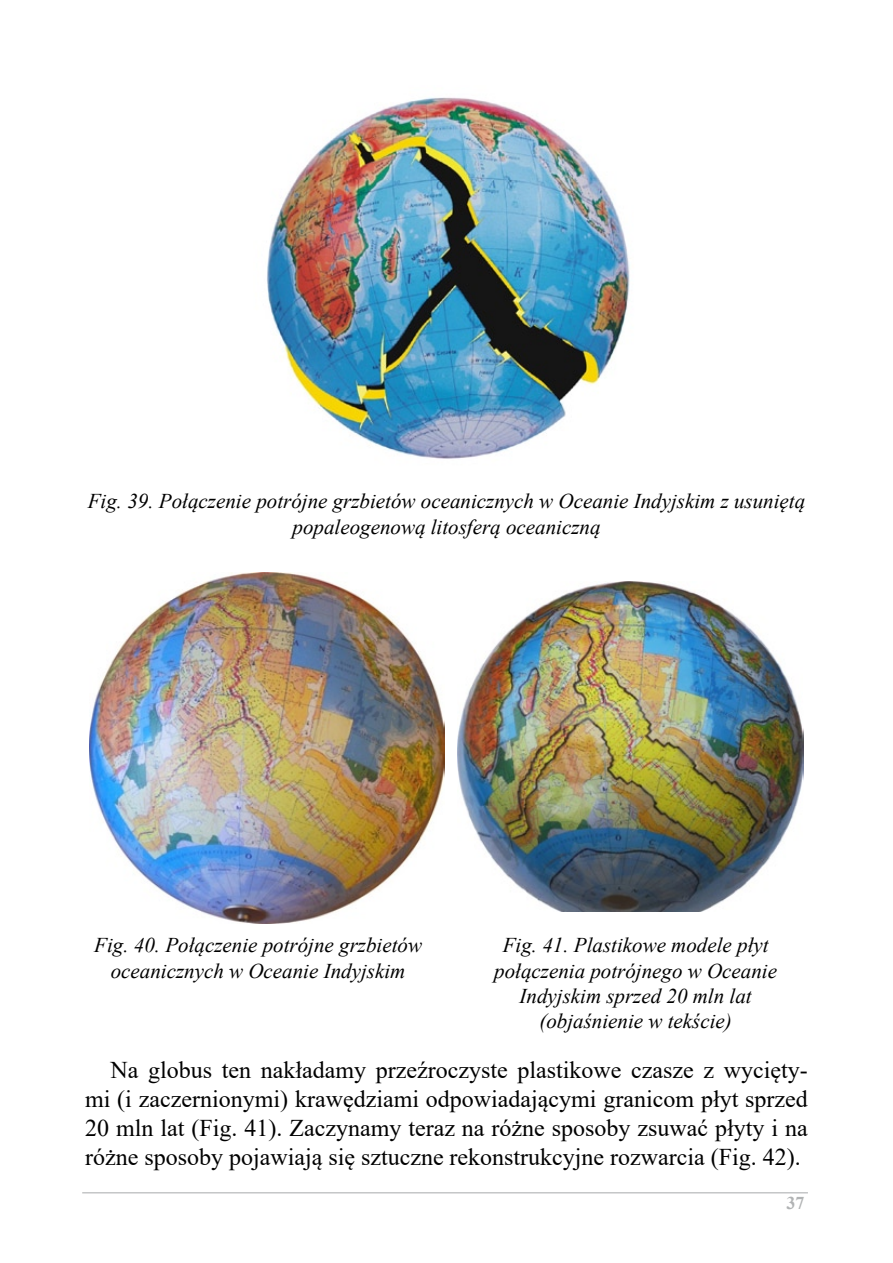
<style>
.page{position:relative;width:893px;height:1263px;background:#fff}
.page>*{position:absolute;margin:0;border:0;box-sizing:border-box;transform-origin:0 0}
.t1{font:24px/28.8px "Times New Roman";color:#000;text-align:justify}
.t2{font:italic 21px/25.2px "Times New Roman";color:#000;text-align:center}
.t3{font:700 18px "Times New Roman";color:#b1b3b4}
</style>
<div class="page">
<hr style="left:82px;top:1192px;width:726px;height:1px;background:#b1b3b4">
<img style="left:267px;top:97px;width:363px;height:362px">
<img style="left:89px;top:572px;width:356px;height:351px">
<img style="left:457px;top:582px;width:346px;height:330px">
<p class="t2" style="left:88px;top:488px;width:719px">Fig. 39. Połączenie potrójne grzbietów oceanicznych w Oceanie Indyjskim z usuniętą popaleogenową litosferą oceaniczną</p>
<p class="t2" style="left:94px;top:932px;width:329px">Fig. 40. Połączenie potrójne grzbietów oceanicznych w Oceanie Indyjskim</p>
<p class="t2" style="left:494px;top:932px;width:284px">Fig. 41. Plastikowe modele płyt połączenia potrójnego w Oceanie<br>Indyjskim sprzed 20 mln lat (objaśnienie w tekście)</p>
<p class="t1" style="left:85px;top:1055px;width:724px;text-indent:26px">Na globus ten nakładamy przeźroczyste plastikowe czasze z wycięty&shy;mi (i zaczernionymi) krawędziami odpowiadającymi granicom płyt sprzed 20 mln lat (Fig. 41). Zaczynamy teraz na różne sposoby zsuwać płyty i na różne sposoby pojawiają się sztuczne rekonstrukcyjne rozwarcia (Fig. 42).</p>
<p class="t3" style="left:786px;top:1189px;width:19px">37</p>
</div>
